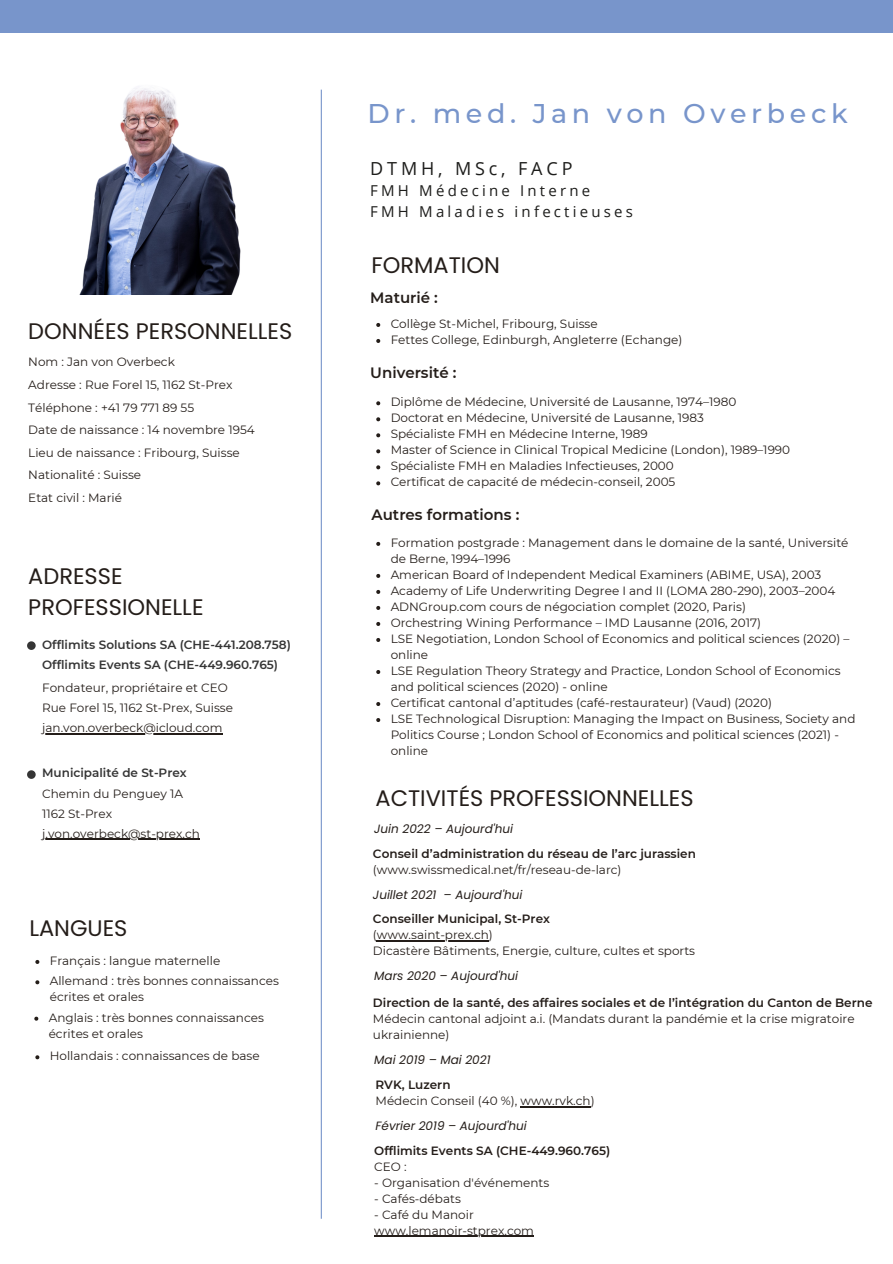
<style>
.page{position:relative;width:893px;height:1264px;background:#fff}
.page>*{position:absolute;margin:0;border:0;box-sizing:border-box;transform-origin:0 0}
.t1{font:500 27px "Montserrat";letter-spacing:.17em;color:#7895cb}
.t2{font:22.5px/31.5px "Poppins";color:#241d19}
.t3{font:18px "Open Sans";letter-spacing:.215em;color:#1d1d1b}
.t4{font:15px "Open Sans";letter-spacing:.215em;color:#1d1d1b}
.t5{font:600 15px "Montserrat";color:#241d19}
.t6{font:12px/16px "Montserrat";color:#241d19}
.t7{font:600 12px "Montserrat";color:#241d19}
.t8{font:italic 12px "Poppins";color:#241d19}
.t9{font:600 12px "Montserrat";color:#353535}
</style>
<div class="page">
<hr style="left:321px;top:90px;width:1px;height:1128px;background:#7895cb">
<div style="left:0;top:0;width:892px;height:32px;background:#7895cb"></div>
<div style="left:27px;top:641px;width:9px;height:9px;background:#353535;border-radius:50%"></div>
<div style="left:27px;top:770px;width:9px;height:9px;background:#353535;border-radius:50%"></div>
<img style="left:80px;top:88px;width:161px;height:206px">
<svg style="left:35px;top:960px;width:4px;height:3px"></svg>
<svg style="left:35px;top:980px;width:4px;height:4px"></svg>
<svg style="left:34px;top:1016px;width:4px;height:4px"></svg>
<svg style="left:35px;top:1055px;width:4px;height:4px"></svg>
<hr style="left:42px;top:733px;width:180px;height:1px;background:#241d19">
<hr style="left:42px;top:838px;width:158px;height:1px;background:#241d19">
<svg style="left:376px;top:323px;width:4px;height:4px"></svg>
<svg style="left:376px;top:339px;width:4px;height:4px"></svg>
<svg style="left:376px;top:401px;width:4px;height:4px"></svg>
<svg style="left:376px;top:417px;width:4px;height:4px"></svg>
<svg style="left:376px;top:433px;width:4px;height:4px"></svg>
<svg style="left:376px;top:449px;width:4px;height:4px"></svg>
<svg style="left:376px;top:465px;width:4px;height:4px"></svg>
<svg style="left:376px;top:481px;width:4px;height:4px"></svg>
<svg style="left:376px;top:542px;width:4px;height:4px"></svg>
<svg style="left:376px;top:574px;width:4px;height:4px"></svg>
<svg style="left:376px;top:590px;width:4px;height:4px"></svg>
<svg style="left:376px;top:606px;width:4px;height:4px"></svg>
<svg style="left:376px;top:622px;width:4px;height:4px"></svg>
<svg style="left:376px;top:638px;width:4px;height:4px"></svg>
<svg style="left:376px;top:670px;width:4px;height:4px"></svg>
<svg style="left:376px;top:702px;width:4px;height:4px"></svg>
<svg style="left:376px;top:718px;width:4px;height:4px"></svg>
<hr style="left:377px;top:940px;width:112px;height:1px;background:#241d19">
<hr style="left:520px;top:1106px;width:70px;height:1px;background:#241d19">
<hr style="left:374px;top:1235px;width:160px;height:1px;background:#241d19">
<p class="t2" style="left:28px;top:315px;width:265px">DONNÉES PERSONNELLES</p>
<p class="t6" style="left:28px;top:354px;width:148px">Nom : Jan von Overbeck</p>
<p class="t6" style="left:28px;top:377px;width:206px">Adresse : Rue Forel 15, 1162 St-Prex</p>
<p class="t6" style="left:28px;top:399px;width:167px">Téléphone : +41 79 771 89 55</p>
<p class="t6" style="left:28px;top:422px;width:228px">Date de naissance : 14 novembre 1954</p>
<p class="t6" style="left:28px;top:444px;width:213px">Lieu de naissance : Fribourg, Suisse</p>
<p class="t6" style="left:28px;top:467px;width:114px">Nationalité : Suisse</p>
<p class="t6" style="left:28px;top:490px;width:95px">Etat civil : Marié</p>
<p class="t2" style="left:28px;top:560px;width:177px">ADRESSE<br>PROFESSIONELLE</p>
<p class="t9" style="left:42px;top:637px;width:250px">Offlimits Solutions SA (CHE-441.208.758)</p>
<p class="t9" style="left:42px;top:657px;width:237px">Offlimits Events SA (CHE-449.960.765)</p>
<p class="t6" style="left:42px;top:679px;width:187px">Fondateur, propriétaire et CEO</p>
<p class="t6" style="left:42px;top:699px;width:192px">Rue Forel 15, 1162 St-Prex, Suisse</p>
<p class="t6" style="left:42px;top:720px;width:182px">jan.von.overbeck@icloud.com</p>
<p class="t9" style="left:42px;top:765px;width:146px">Municipalité de St-Prex</p>
<p class="t6" style="left:42px;top:785px;width:142px">Chemin du Penguey 1A</p>
<p class="t6" style="left:42px;top:805px;width:71px">1162 St-Prex</p>
<p class="t6" style="left:42px;top:825px;width:159px">j.von.overbeck@st-prex.ch</p>
<p class="t2" style="left:29px;top:912px;width:100px">LANGUES</p>
<p class="t6" style="left:50px;top:952px;width:172px">Français : langue maternelle</p>
<p class="t6" style="left:50px;top:973px;width:231px">Allemand : très bonnes connaissances écrites et orales</p>
<p class="t6" style="left:49px;top:1009px;width:217px">Anglais : très bonnes connaissances écrites et orales</p>
<p class="t6" style="left:50px;top:1047px;width:211px">Hollandais : connaissances de base</p>
<p class="t1" style="left:367px;top:97px;width:481px">Dr. med. Jan von Overbeck</p>
<p class="t3" style="left:370px;top:156px;width:204px">DTMH, MSc, FACP</p>
<p class="t4" style="left:370px;top:180px;width:221px">FMH Médecine Interne</p>
<p class="t4" style="left:370px;top:201px;width:264px">FMH Maladies infectieuses</p>
<p class="t2" style="left:371px;top:249px;width:130px">FORMATION</p>
<p class="t5" style="left:370px;top:288px;width:69px">Maturié :</p>
<p class="t6" style="left:390px;top:315px;width:208px">Collège St-Michel, Fribourg, Suisse</p>
<p class="t6" style="left:390px;top:331px;width:293px">Fettes College, Edinburgh, Angleterre (Echange)</p>
<p class="t5" style="left:370px;top:363px;width:88px">Université :</p>
<p class="t6" style="left:390px;top:394px;width:347px">Diplôme de Médecine, Université de Lausanne, 1974–1980</p>
<p class="t6" style="left:390px;top:410px;width:314px">Doctorat en Médecine, Université de Lausanne, 1983</p>
<p class="t6" style="left:390px;top:426px;width:258px">Spécialiste FMH en Médecine Interne, 1989</p>
<p class="t6" style="left:390px;top:442px;width:401px">Master of Science in Clinical Tropical Medicine (London), 1989–1990</p>
<p class="t6" style="left:390px;top:458px;width:285px">Spécialiste FMH en Maladies Infectieuses, 2000</p>
<p class="t6" style="left:390px;top:474px;width:286px">Certificat de capacité de médecin-conseil, 2005</p>
<p class="t5" style="left:371px;top:505px;width:149px">Autres formations :</p>
<p class="t6" style="left:390px;top:534px;width:459px">Formation postgrade : Management dans le domaine de la santé, Université de Berne, 1994–1996</p>
<p class="t6" style="left:390px;top:566px;width:432px">American Board of Independent Medical Examiners (ABIME, USA), 2003</p>
<p class="t6" style="left:390px;top:582px;width:446px">Academy of Life Underwriting Degree I and II (LOMA 280-290), 2003–2004</p>
<p class="t6" style="left:390px;top:598px;width:357px">ADNGroup.com cours de négociation complet (2020, Paris)</p>
<p class="t6" style="left:390px;top:614px;width:372px">Orchestring Wining Performance – IMD Lausanne (2016, 2017)</p>
<p class="t6" style="left:390px;top:630px;width:460px">LSE Negotiation, London School of Economics and political sciences (2020) – online</p>
<p class="t6" style="left:390px;top:662px;width:451px">LSE Regulation Theory Strategy and Practice, London School of Economics and political sciences (2020) - online</p>
<p class="t6" style="left:390px;top:694px;width:383px">Certificat cantonal d’aptitudes (café-restaurateur) (Vaud) (2020)</p>
<p class="t6" style="left:390px;top:710px;width:466px">LSE Technological Disruption: Managing the Impact on Business, Society and<br>Politics Course ; London School of Economics and political sciences (2021) - online</p>
<p class="t2" style="left:375px;top:782px;width:319px">ACTIVITÉS PROFESSIONNELLES</p>
<p class="t8" style="left:374px;top:820px;width:140px">Juin 2022 – Aujourd'hui</p>
<p class="t7" style="left:373px;top:846px;width:324px">Conseil d’administration du réseau de l’arc jurassien</p>
<p class="t6" style="left:373px;top:861px;width:250px">(www.swissmedical.net/fr/reseau-de-larc)</p>
<p class="t8" style="left:373px;top:885px;width:151px">Juillet 2021 – Aujourd'hui</p>
<p class="t7" style="left:373px;top:911px;width:178px">Conseiller Municipal, St-Prex</p>
<p class="t6" style="left:373px;top:927px;width:121px">(www.saint-prex.ch)</p>
<p class="t6" style="left:373px;top:943px;width:323px">Dicastère Bâtiments, Energie, culture, cultes et sports</p>
<p class="t8" style="left:374px;top:967px;width:145px">Mars 2020 – Aujourd'hui</p>
<p class="t7" style="left:373px;top:995px;width:501px">Direction de la santé, des affaires sociales et de l’intégration du Canton de Berne</p>
<p class="t6" style="left:373px;top:1011px;width:483px">Médecin cantonal adjoint a.i. (Mandats durant la pandémie et la crise migratoire ukrainienne)</p>
<p class="t8" style="left:374px;top:1051px;width:118px">Mai 2019 – Mai 2021</p>
<p class="t7" style="left:375px;top:1077px;width:77px">RVK, Luzern</p>
<p class="t6" style="left:375px;top:1092px;width:221px">Médecin Conseil (40 %), www.rvk.ch)</p>
<p class="t8" style="left:375px;top:1117px;width:153px">Février 2019 – Aujourd'hui</p>
<p class="t7" style="left:374px;top:1143px;width:237px">Offlimits Events SA (CHE-449.960.765)</p>
<p class="t6" style="left:374px;top:1158px;width:34px">CEO :</p>
<p class="t6" style="left:374px;top:1174px;width:176px">- Organisation d'événements</p>
<p class="t6" style="left:374px;top:1190px;width:88px">- Cafés-débats</p>
<p class="t6" style="left:374px;top:1206px;width:101px">- Café du Manoir</p>
<p class="t6" style="left:374px;top:1222px;width:161px">www.lemanoir-stprex.com</p>
</div>
